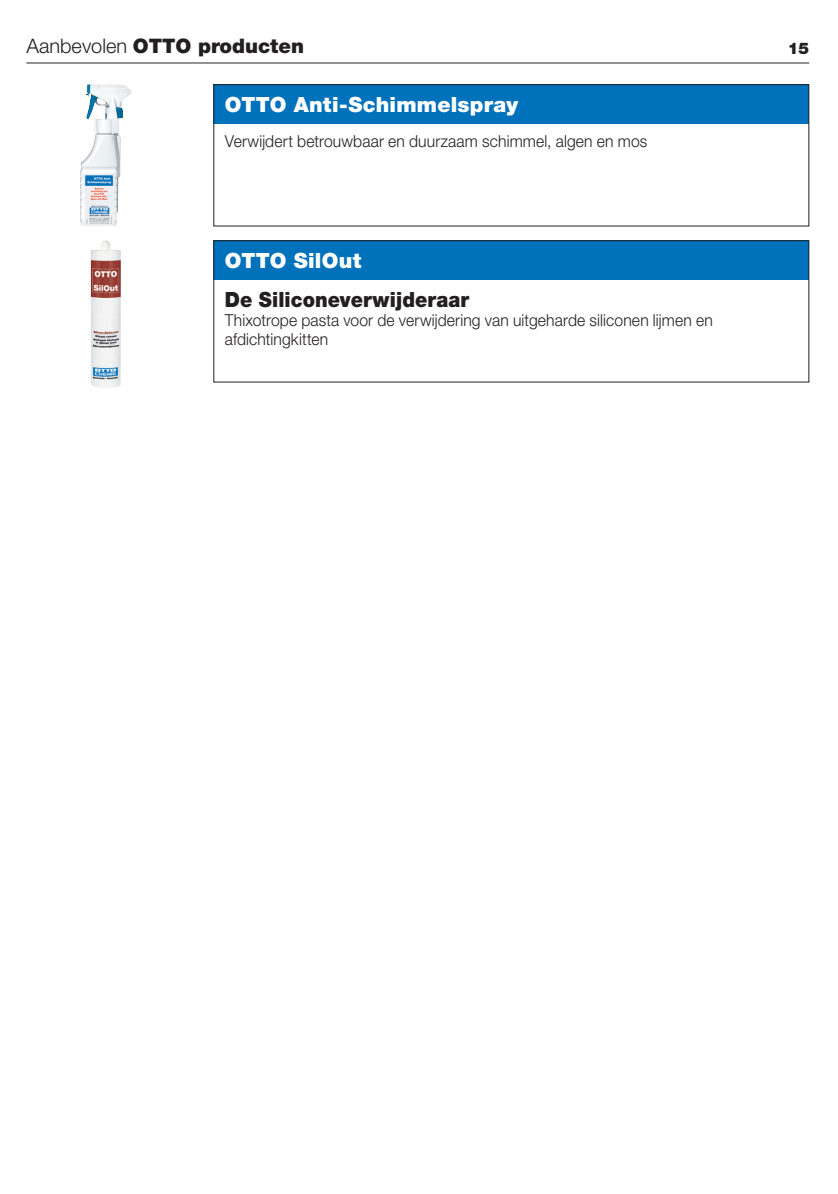
<style>
.page{position:relative;width:838px;height:1194px;background:#fff}
.page>*{position:absolute;margin:0;border:0;box-sizing:border-box;transform-origin:0 0}
.t1{font:900 21px "Helvetica Neue LT Pro";letter-spacing:.01em;color:#fff}
.t2{font:900 21px "Helvetica Neue LT Pro";letter-spacing:.005em;color:#231f20;scale:.93 1}
.t3{font:900 20px "Helvetica Neue LT Pro";color:#231f20}
.t4{font:300 16.4px/19px "Helvetica Neue LT Pro";letter-spacing:.01em;color:#231f20;scale:.95 1}
.t5{font:900 16px "Helvetica Neue LT Pro";color:#231f20}
.s1{font-weight:300}
</style>
<div class="page">
<hr style="left:26px;top:63px;width:783px;height:1px;background:#231f20">
<div style="left:213px;top:240px;width:596px;height:40px;background:#0072bc"></div>
<div style="left:213px;top:240px;width:596px;height:142px;border:1px solid #231f20"></div>
<img style="left:91px;top:240px;width:30px;height:148px">
<div style="left:213px;top:84px;width:596px;height:40px;background:#0072bc"></div>
<div style="left:213px;top:84px;width:596px;height:142px;border:1px solid #231f20"></div>
<img style="left:80px;top:89px;width:38px;height:137px">
<p class="t3" style="left:26px;top:34px;width:279px"><span class="s1">Aanbevolen</span> OTTO producten</p>
<p class="t5" style="left:787px;top:39px;width:23px">15</p>
<p class="t1" style="left:225px;top:92px;width:295px">OTTO Anti-Schimmelspray</p>
<p class="t4" style="left:225px;top:132px;width:446px">Verwijdert betrouwbaar en duurzaam schimmel, algen en mos</p>
<p class="t1" style="left:225px;top:248px;width:138px">OTTO SilOut</p>
<p class="t2" style="left:225px;top:286px;width:264px">De Siliconeverwijderaar</p>
<p class="t4" style="left:225px;top:310px;width:515px">Thixotrope pasta voor de verwijdering van uitgeharde siliconen lijmen en afdichtingkitten</p>
</div>
